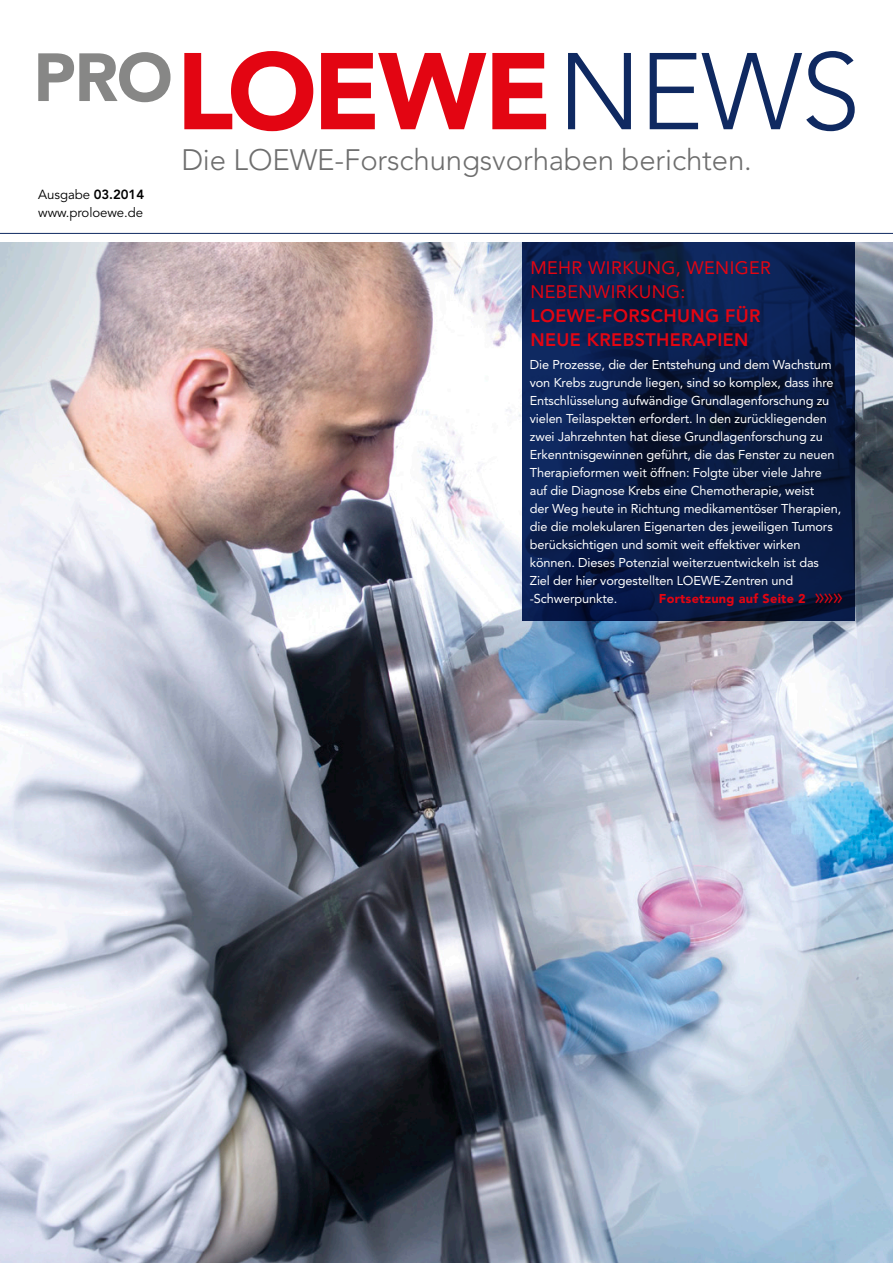
<style>
.page{position:relative;width:893px;height:1263px;background:#fff}
.page>*{position:absolute;margin:0;border:0;box-sizing:border-box;transform-origin:0 0}
.t1{font:300 29.4px "Avenir LT Std";letter-spacing:-.005em;color:#6e6e6e}
.t2{font:800 18px/24px "Avenir LT Std";letter-spacing:.02em;color:#e30512}
.t3{font:13.2px "Avenir LT Std";letter-spacing:-.005em;color:#000}
.t4{font:12.75px/18px "Avenir LT Std";letter-spacing:-.01em;color:#fff}
.t5{font:900 12.75px "Avenir LT Std";letter-spacing:.02em;color:#e30512}
.s1{font-weight:800}
.s2{font-weight:400}
.s3{font-weight:300;font-size:24px}
</style>
<div class="page">
<img style="left:0;top:243px;width:893px;height:1020px">
<svg style="left:522px;top:243px;width:333px;height:378px;background:#091c47"></svg>
<svg style="left:38px;top:52px;width:133px;height:50px"></svg>
<svg style="left:184px;top:51px;width:362px;height:80px"></svg>
<svg style="left:568px;top:51px;width:287px;height:80px"></svg>
<hr style="left:0;top:233px;width:893px;height:1px;background:#0f2961">
<p class="t3" style="left:38px;top:186px;width:107px">Ausgabe <span class="s1">03.2014</span></p>
<p class="t3" style="left:38px;top:204px;width:106px">www.proloewe.de</p>
<p class="t1" style="left:181px;top:143px;width:572px">Die LOEWE-Forschungsvorhaben berichten.</p>
<p class="t2" style="left:530px;top:256px;width:242px"><span class="s2">MEHR WIRKUNG, WENIGER<br>NEBENWIRKUNG:<br></span>LOEWE-FORSCHUNG FÜR<br>NEUE KREBSTHERAPIEN</p>
<p class="t4" style="left:530px;top:355px;width:313px">Die Prozesse, die der Entstehung und dem Wachstum von Krebs zugrunde liegen, sind so komplex, dass ihre Entschlüsselung aufwändige Grundlagenforschung zu vielen Teilaspekten erfordert. In den zurückliegenden zwei Jahrzehnten hat diese Grundlagenforschung zu Erkenntnisgewinnen geführt, die das Fenster zu neuen Therapieformen weit öffnen: Folgte über viele Jahre auf die Diagnose Krebs eine Chemotherapie, weist<br>der Weg heute in Richtung medikamentöser Therapien, die die molekularen Eigenarten des jeweiligen Tumors berücksichtigen und somit weit effektiver wirken können. Dieses Potenzial weiterzuentwickeln ist das Ziel der hier vorgestellten LOEWE-Zentren und -Schwerpunkte.</p>
<p class="t5" style="left:659px;top:590px;width:186px">Fortsetzung auf Seite 2 <span class="s3">»»»</span></p>
</div>
